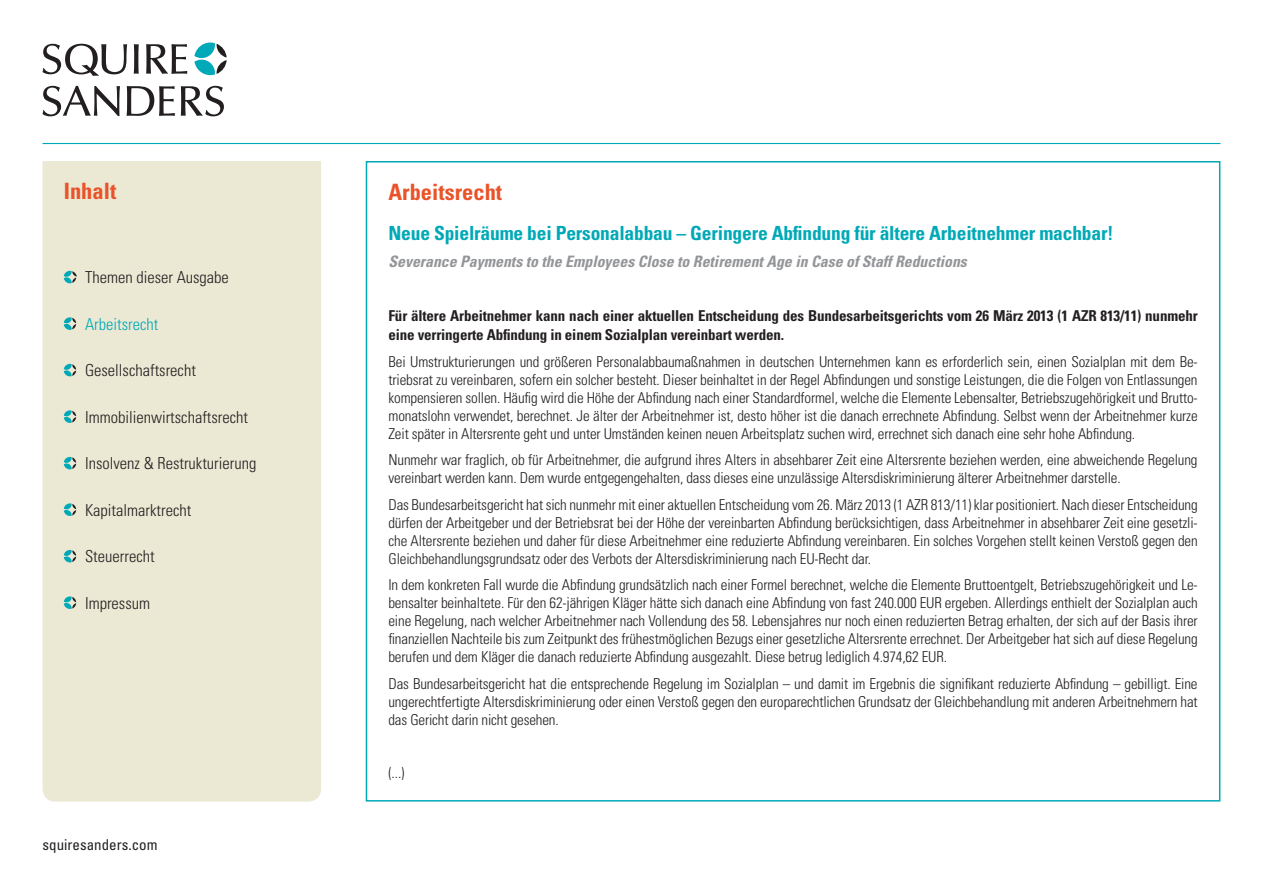
<style>
.page{position:relative;width:1263px;height:893px;background:#fff}
.page>*{position:absolute;margin:0;border:0;box-sizing:border-box;transform-origin:0 0}
.t1{font:700 condensed 22.5px "Univers LT Std";color:#ea5329}
.t2{font:700 condensed 19.5px "Univers LT Std";letter-spacing:-.01em;color:#00a9b7}
.t3{font:300 condensed 16.5px "Univers LT Std";color:#231f20}
.t4{font:300 condensed 16.5px "Univers LT Std";color:#00a9b7}
.t5{font:italic 700 condensed 15.75px "Univers LT Std";color:#939598}
.t6{font:300 condensed 15px/18px "Univers LT Std";letter-spacing:-.01em;color:#231f20;text-align:justify}
.t7{font:700 condensed 15px/18.9px "Univers LT Std";letter-spacing:-.01em;color:#231f20}
.t8{font:condensed 15px "Univers LT Std";color:#231f20}
</style>
<div class="page">
<svg style="left:43px;top:86px;width:181px;height:30px"></svg>
<svg style="left:146px;top:44px;width:41px;height:30px"></svg>
<svg style="left:134px;top:44px;width:5px;height:30px"></svg>
<svg style="left:43px;top:44px;width:84px;height:32px"></svg>
<svg style="left:194px;top:43px;width:33px;height:32px"></svg>
<hr style="left:43px;top:143px;width:1177px;height:1px;background:#00a9b7">
<div style="left:43px;top:161px;width:278px;height:641px;background:#ebe9d4"></div>
<svg style="left:64px;top:271px;width:13px;height:12px"></svg>
<svg style="left:64px;top:317px;width:12px;height:13px"></svg>
<svg style="left:64px;top:364px;width:12px;height:12px"></svg>
<svg style="left:64px;top:410px;width:12px;height:13px"></svg>
<svg style="left:64px;top:457px;width:12px;height:12px"></svg>
<svg style="left:64px;top:503px;width:12px;height:13px"></svg>
<svg style="left:64px;top:550px;width:12px;height:12px"></svg>
<svg style="left:64px;top:596px;width:12px;height:13px"></svg>
<h1 class="t1" style="left:64px;top:177px;width:54px">Inhalt</h1>
<p class="t3" style="left:85px;top:268px;width:145px">Themen dieser Ausgabe</p>
<p class="t4" style="left:85px;top:314px;width:75px">Arbeitsrecht</p>
<p class="t3" style="left:85px;top:361px;width:112px">Gesellschaftsrecht</p>
<p class="t3" style="left:85px;top:407px;width:165px">Immobilienwirtschaftsrecht</p>
<p class="t3" style="left:85px;top:454px;width:173px">Insolvenz &amp; Restrukturierung</p>
<p class="t3" style="left:85px;top:500px;width:108px">Kapitalmarktrecht</p>
<p class="t3" style="left:85px;top:547px;width:71px">Steuerrecht</p>
<p class="t3" style="left:85px;top:593px;width:67px">Impressum</p>
<p class="t8" style="left:43px;top:836px;width:116px">squiresanders.com</p>
<h1 class="t1" style="left:388px;top:178px;width:115px">Arbeitsrecht</h1>
<h2 class="t2" style="left:388px;top:221px;width:727px">Neue Spielräume bei Personalabbau – Geringere Abfindung für ältere Arbeitnehmer machbar!</h2>
<p class="t5" style="left:388px;top:252px;width:580px">Severance Payments to the Employees Close to Retirement Age in Case of Staff Reductions</p>
<p class="t7" style="left:388px;top:306px;width:811px">Für ältere Arbeitnehmer kann nach einer aktuellen Entscheidung des Bundesarbeitsgerichts vom 26 März 2013 (1 AZR 813/11) nunmehr eine verringerte Abfindung in einem Sozialplan vereinbart werden.</p>
<p class="t6" style="left:388px;top:352px;width:811px">Bei Umstrukturierungen und größeren Personalabbaumaßnahmen in deutschen Unternehmen kann es erforderlich sein, einen Sozialplan mit dem Be&shy;triebsrat zu vereinbaren, sofern ein solcher besteht. Dieser beinhaltet in der Regel Abfindungen und sonstige Leistungen, die die Folgen von Entlassungen kompensieren sollen. Häufig wird die Höhe der Abfindung nach einer Standardformel, welche die Elemente Lebensalter, Betriebszugehörigkeit und Brutto&shy;monatslohn verwendet, berechnet. Je älter der Arbeitnehmer ist, desto höher ist die danach errechnete Abfindung. Selbst wenn der Arbeitnehmer kurze Zeit später in Altersrente geht und unter Umständen keinen neuen Arbeitsplatz suchen wird, errechnet sich danach eine sehr hohe Abfindung.</p>
<p class="t6" style="left:388px;top:451px;width:811px">Nunmehr war fraglich, ob für Arbeitnehmer, die aufgrund ihres Alters in absehbarer Zeit eine Altersrente beziehen werden, eine abweichende Regelung vereinbart werden kann. Dem wurde entgegengehalten, dass dieses eine unzulässige Altersdiskriminierung älterer Arbeitnehmer darstelle.</p>
<p class="t6" style="left:388px;top:495px;width:811px">Das Bundesarbeitsgericht hat sich nunmehr mit einer aktuellen Entscheidung vom 26. März 2013 (1 AZR 813/11) klar positioniert. Nach dieser Entscheidung dürfen der Arbeitgeber und der Betriebsrat bei der Höhe der vereinbarten Abfindung berücksichtigen, dass Arbeitnehmer in absehbarer Zeit eine gesetzli&shy;che Altersrente beziehen und daher für diese Arbeitnehmer eine reduzierte Abfindung vereinbaren. Ein solches Vorgehen stellt keinen Verstoß gegen den Gleichbehandlungsgrundsatz oder des Verbots der Altersdiskriminierung nach EU-Recht dar.</p>
<p class="t6" style="left:388px;top:576px;width:811px">In dem konkreten Fall wurde die Abfindung grundsätzlich nach einer Formel berechnet, welche die Elemente Bruttoentgelt, Betriebszugehörigkeit und Le&shy;bensalter beinhaltete. Für den 62-jährigen Kläger hätte sich danach eine Abfindung von fast 240.000 EUR ergeben. Allerdings enthielt der Sozialplan auch eine Regelung, nach welcher Arbeitnehmer nach Vollendung des 58. Lebensjahres nur noch einen reduzierten Betrag erhalten, der sich auf der Basis ihrer finanziellen Nachteile bis zum Zeitpunkt des frühestmöglichen Bezugs einer gesetzliche Altersrente errechnet. Der Arbeitgeber hat sich auf diese Regelung berufen und dem Kläger die danach reduzierte Abfindung ausgezahlt. Diese betrug lediglich 4.974,62 EUR.</p>
<p class="t6" style="left:388px;top:674px;width:811px">Das Bundesarbeitsgericht hat die entsprechende Regelung im Sozialplan – und damit im Ergebnis die signifikant reduzierte Abfindung – gebilligt. Eine ungerechtfertigte Altersdiskriminierung oder einen Verstoß gegen den europarechtlichen Grundsatz der Gleichbehandlung mit anderen Arbeitnehmern hat das Gericht darin nicht gesehen.</p>
<p class="t6" style="left:388px;top:763px;width:18px">(...)</p>
</div>
